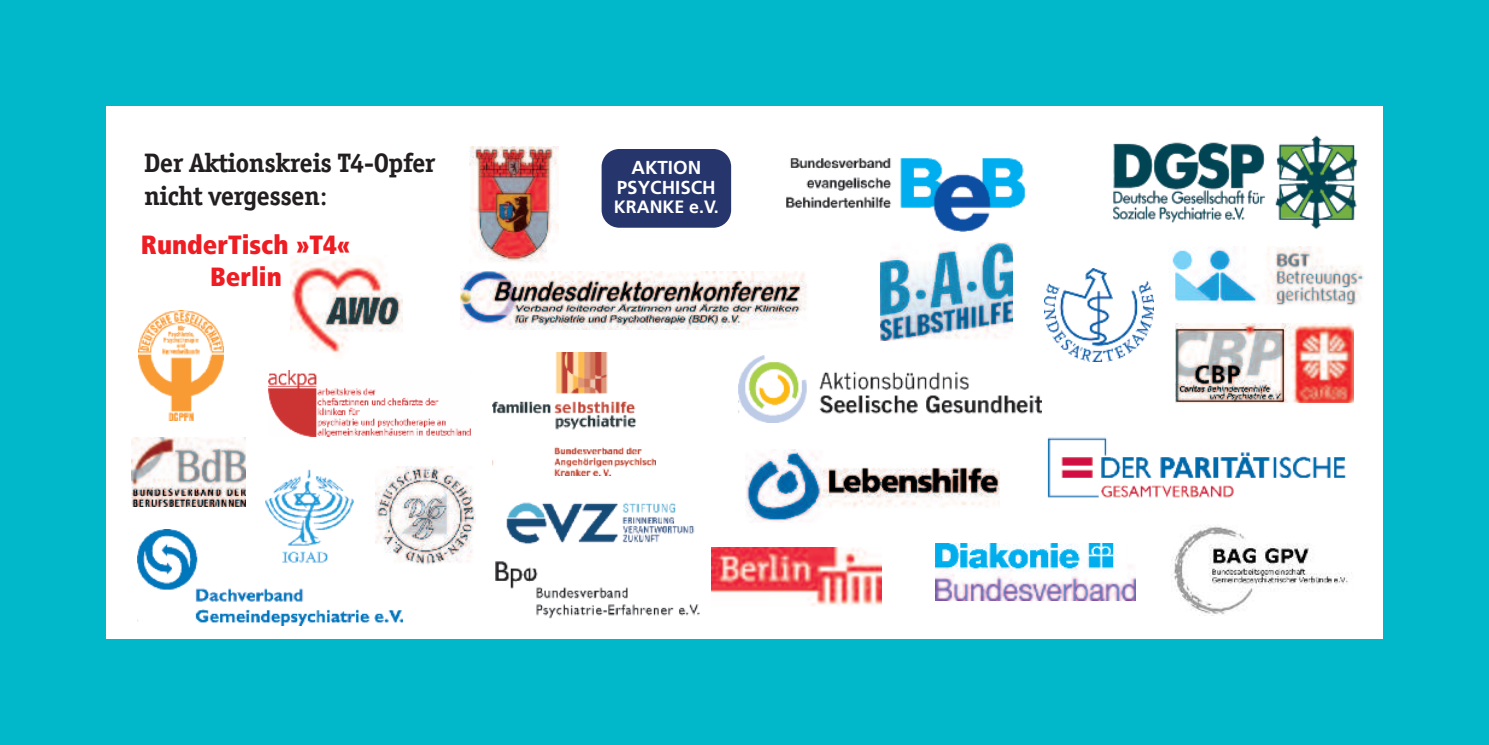
<style>
.page{position:relative;width:1489px;height:745px;background:#fff}
.page>*{position:absolute;margin:0;border:0;box-sizing:border-box;transform-origin:0 0}
.t1{font:700 27.5px/32.5px "Officina Serif";letter-spacing:-.01em;color:#231f20}
.t2{font:900 condensed 26.25px/31.5px "Frutiger";color:#ee1d23;text-align:center}
.t3{font:700 18.75px/19.8px "Frutiger";color:#fff;text-align:center}
.t4{font:700 17.75px "Frutiger";color:#fff}
.s1{font-weight:400}
</style>
<div class="page">
<div style="left:0;top:0;width:1488px;height:744px;background:#00b8c9"></div>
<div style="left:106px;top:106px;width:1276px;height:532px;background:#fff"></div>
<img style="left:1113px;top:135px;width:245px;height:94px">
<img style="left:1171px;top:524px;width:181px;height:90px">
<img style="left:935px;top:543px;width:200px;height:57px">
<img style="left:711px;top:547px;width:170px;height:59px">
<img style="left:137px;top:529px;width:265px;height:95px">
<img style="left:506px;top:502px;width:189px;height:42px">
<div style="left:372px;top:462px;width:111px;height:107px;background:#fff"></div>
<img style="left:376px;top:466px;width:99px;height:99px">
<img style="left:138px;top:310px;width:86px;height:110px">
<img style="left:493px;top:352px;width:162px;height:123px">
<img style="left:1175px;top:323px;width:178px;height:79px">
<img style="left:1047px;top:437px;width:299px;height:61px">
<img style="left:469px;top:146px;width:89px;height:116px">
<img style="left:495px;top:561px;width:205px;height:56px">
<img style="left:786px;top:158px;width:239px;height:73px">
<img style="left:460px;top:271px;width:347px;height:58px">
<img style="left:291px;top:255px;width:111px;height:99px">
<img style="left:738px;top:355px;width:303px;height:67px">
<img style="left:745px;top:449px;width:254px;height:73px">
<img style="left:269px;top:370px;width:201px;height:66px">
<div style="left:601px;top:149px;width:130px;height:78px;background:#26356b;border-radius:18px"></div>
<img style="left:1044px;top:269px;width:109px;height:92px">
<img style="left:1168px;top:246px;width:196px;height:60px">
<img style="left:880px;top:242px;width:131px;height:98px">
<div style="left:262px;top:465px;width:96px;height:104px;background:#fff"></div>
<img style="left:265px;top:469px;width:88px;height:94px">
<svg style="left:131px;top:437px;width:115px;height:70px"></svg>
<img style="left:132px;top:437px;width:113px;height:68px">
<p class="t1" style="left:144px;top:146px;width:293px">Der Aktionskreis T4-Opfer nicht vergessen<span class="s1">:</span></p>
<p class="t3" style="left:617px;top:159px;width:100px">AKTION<br>PSYCHISCH</p>
<p class="t4" style="left:614px;top:200px;width:106px">KRANKE e.V.</p>
<p class="t2" style="left:141px;top:231px;width:212px">RunderTisch »T4«<br>Berlin</p>
</div>
